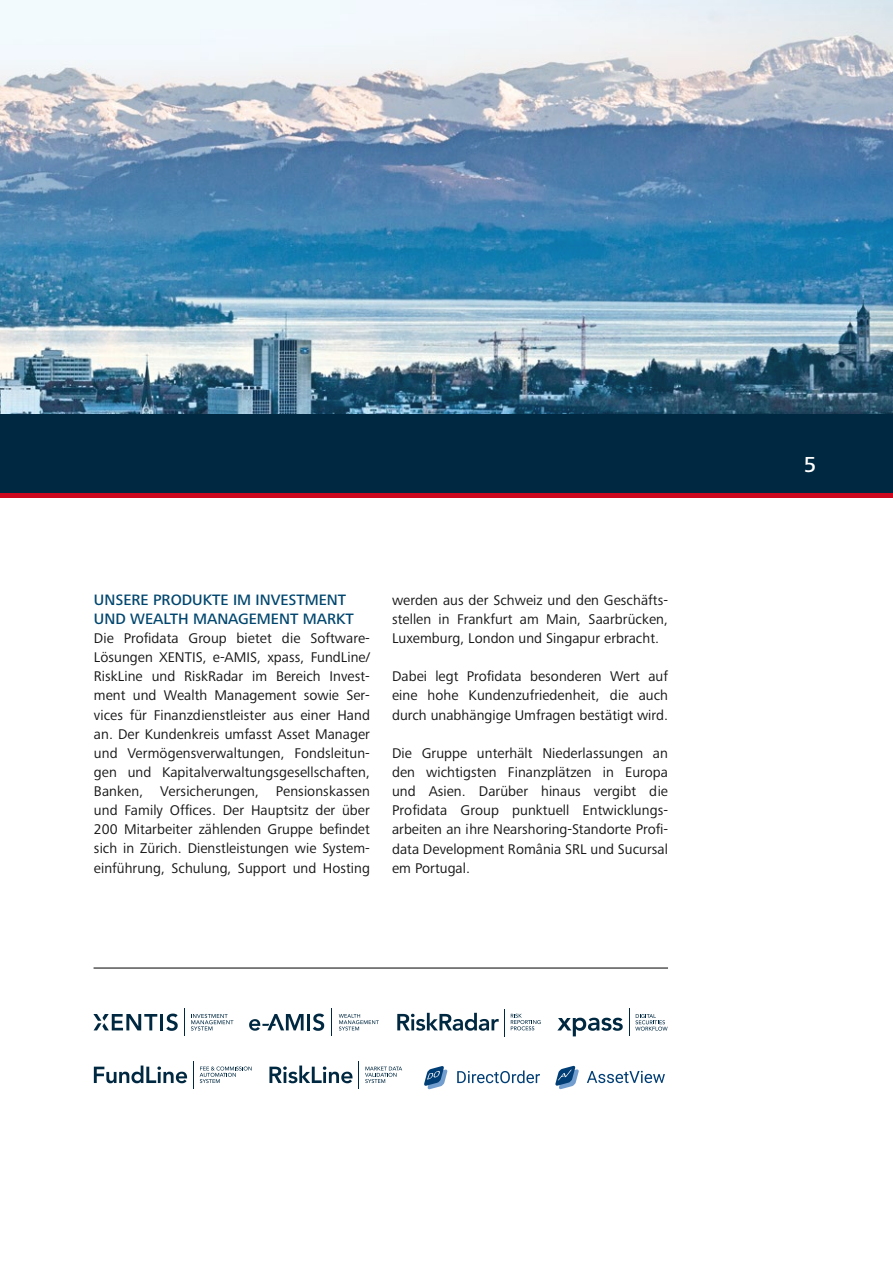
<style>
.page{position:relative;width:893px;height:1263px;background:#fff}
.page>*{position:absolute;margin:0;border:0;box-sizing:border-box;transform-origin:0 0}
.t1{font:500 22.5px "Frutiger Next Pro";color:#fff}
.t2{font:21.75px "Frutiger Next Pro";color:#fff}
.t3{font:500 15.6px/19.2px "Frutiger Next Pro";color:#00466e}
.t4{font:14.55px/19.2px "Frutiger Next Pro";letter-spacing:.005em;color:#141415;text-align:justify}
</style>
<div class="page">
<div style="left:0;top:493px;width:893px;height:5px;background:#cd071e"></div>
<img style="left:0;top:0;width:893px;height:415px">
<hr style="left:94px;top:968px;width:574px;height:1px;background:#000">
<div style="left:0;top:415px;width:893px;height:78px;background:#002941"></div>
<svg style="left:339px;top:1014px;width:40px;height:16px"></svg>
<svg style="left:331px;top:1008px;width:1px;height:28px"></svg>
<svg style="left:249px;top:1014px;width:55px;height:17px"></svg>
<hr style="left:307px;top:1014px;width:3px;height:16px;background:#002941">
<svg style="left:313px;top:1013px;width:11px;height:18px"></svg>
<svg style="left:191px;top:1014px;width:42px;height:16px"></svg>
<svg style="left:184px;top:1008px;width:1px;height:28px"></svg>
<hr style="left:160px;top:1014px;width:3px;height:16px;background:#002941">
<svg style="left:166px;top:1013px;width:12px;height:18px"></svg>
<svg style="left:93px;top:1014px;width:64px;height:16px"></svg>
<svg style="left:397px;top:1009px;width:108px;height:27px"></svg>
<svg style="left:511px;top:1014px;width:30px;height:16px"></svg>
<svg style="left:269px;top:1065px;width:83px;height:18px"></svg>
<svg style="left:365px;top:1066px;width:37px;height:18px"></svg>
<svg style="left:193px;top:1061px;width:1px;height:28px"></svg>
<svg style="left:94px;top:1065px;width:93px;height:18px"></svg>
<svg style="left:200px;top:1066px;width:52px;height:17px"></svg>
<svg style="left:629px;top:1009px;width:39px;height:27px"></svg>
<svg style="left:557px;top:1018px;width:66px;height:18px"></svg>
<svg style="left:457px;top:1070px;width:83px;height:13px"></svg>
<svg style="left:424px;top:1066px;width:24px;height:23px"></svg>
<svg style="left:555px;top:1065px;width:24px;height:24px"></svg>
<svg style="left:587px;top:1071px;width:78px;height:12px"></svg>
<p class="t3" style="left:94px;top:590px;width:261px">UNSERE PRODUKTE IM INVESTMENT<br>UND WEALTH MANAGEMENT MARKT</p>
<p class="t4" style="left:94px;top:629px;width:277px">Die Profidata Group bietet die Software-Lösungen XENTIS, e-AMIS, xpass, FundLine/ RiskLine und RiskRadar im Bereich Invest&shy;ment und Wealth Management sowie Ser&shy;vices für Finanzdienstleister aus einer Hand an. Der Kundenkreis umfasst Asset Manager und Vermögensverwaltungen, Fondsleitun&shy;gen und Kapitalverwaltungsgesellschaften, Banken, Versicherungen, Pensionskassen und Family Offices. Der Hauptsitz der über 200 Mitarbeiter zählenden Gruppe befindet sich in Zürich. Dienstleistungen wie System&shy;einführung, Schulung, Support und Hosting</p>
<p class="t4" style="left:392px;top:590px;width:277px">werden aus der Schweiz und den Geschäfts&shy;stellen in Frankfurt am Main, Saarbrücken, Luxemburg, London und Singapur erbracht.</p>
<p class="t4" style="left:392px;top:667px;width:277px">Dabei legt Profidata besonderen Wert auf eine hohe Kundenzufriedenheit, die auch durch unabhängige Umfragen bestätigt wird.</p>
<p class="t4" style="left:392px;top:743px;width:277px">Die Gruppe unterhält Niederlassungen an den wichtigsten Finanzplätzen in Europa und Asien. Darüber hinaus vergibt die Profidata Group punktuell Entwicklungs&shy;arbeiten an ihre Nearshoring-Standorte Profi&shy;data Development România SRL und Sucursal em Portugal.</p>
<h1 class="t1" style="left:804px;top:451px;width:14px">5</h1>
<h2 class="t2" style="left:805px;top:454px;width:13px">5</h2>
</div>
